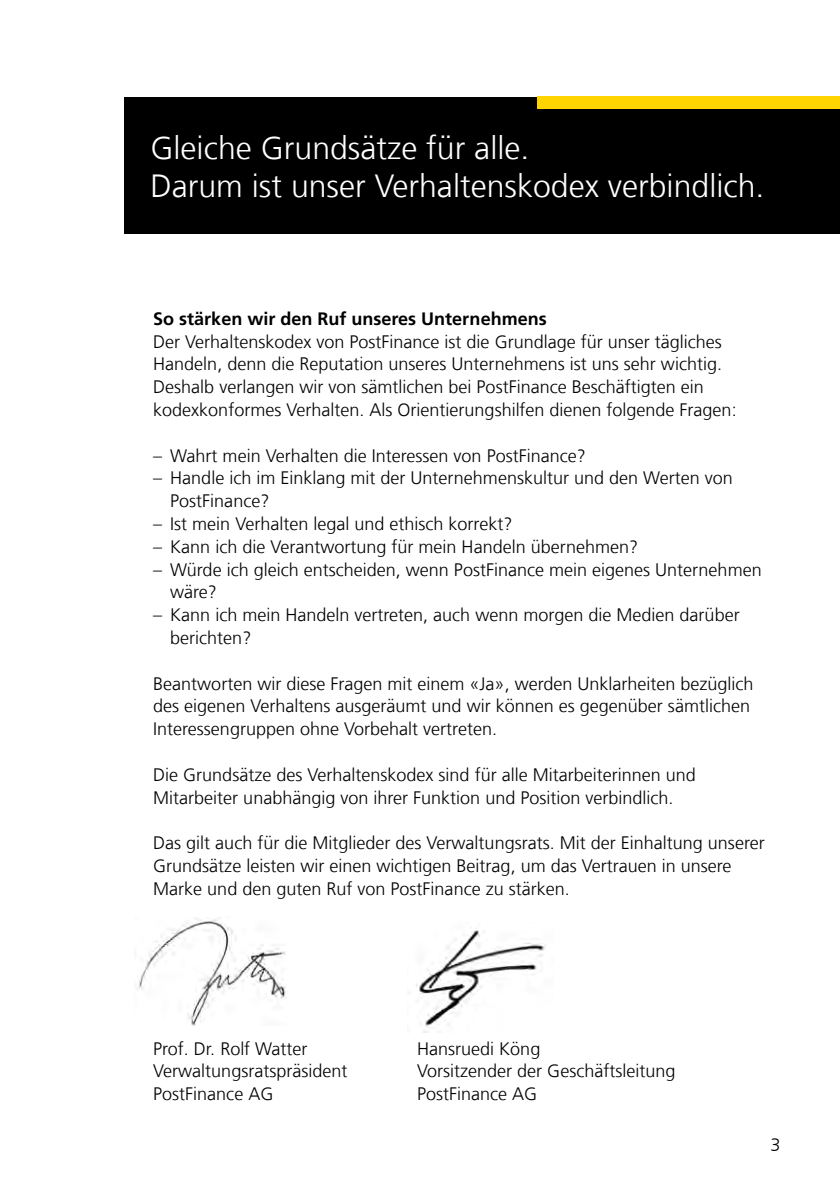
<style>
.page{position:relative;width:840px;height:1191px;background:#fff}
.page>*{position:absolute;margin:0;border:0;box-sizing:border-box;transform-origin:0 0}
.t1{font:300 32px/38px "Frutiger LT Com";color:#fff}
.t2{font:300 18px/22.8px "Frutiger LT Com";color:#000}
.t3{font:700 18px "Frutiger LT Com";color:#000}
</style>
<div class="page">
<div style="left:125px;top:97px;width:714px;height:137px;background:#000"></div>
<div style="left:537px;top:97px;width:302px;height:12px;background:#ffd400"></div>
<img style="left:416px;top:928px;width:130px;height:104px">
<img style="left:137px;top:918px;width:149px;height:107px">
<h2 class="t1" style="left:150px;top:129px;width:615px">Gleiche Grundsätze für alle.<br>Darum ist unser Verhaltenskodex verbindlich.</h2>
<h3 class="t3" style="left:153px;top:308px;width:395px">So stärken wir den Ruf unseres Unternehmens</h3>
<p class="t2" style="left:153px;top:330px;width:584px">Der Verhaltenskodex von PostFinance ist die Grundlage für unser tägliches Handeln, denn die Reputation unseres Unternehmens ist uns sehr wichtig.<br>Deshalb verlangen wir von sämtlichen bei PostFinance Beschäftigten ein kodexkonformes Verhalten. Als Orientierungshilfen dienen folgende Fragen:</p>
<p class="t2" style="left:153px;top:444px;width:434px">– Wahrt mein Verhalten die Interessen von PostFinance?</p>
<p class="t2" style="left:170px;top:467px;width:564px;text-indent:-17px">– Handle ich im Einklang mit der Unternehmenskultur und den Werten von<br>PostFinance?</p>
<p class="t2" style="left:153px;top:512px;width:360px">– Ist mein Verhalten legal und ethisch korrekt?</p>
<p class="t2" style="left:153px;top:535px;width:486px">– Kann ich die Verantwortung für mein Handeln übernehmen?</p>
<p class="t2" style="left:170px;top:558px;width:592px;text-indent:-17px">– Würde ich gleich entscheiden, wenn PostFinance mein eigenes Unternehmen wäre?</p>
<p class="t2" style="left:170px;top:604px;width:570px;text-indent:-17px">– Kann ich mein Handeln vertreten, auch wenn morgen die Medien darüber berichten?</p>
<p class="t2" style="left:153px;top:672px;width:601px">Beantworten wir diese Fragen mit einem «Ja», werden Unklarheiten bezüglich des eigenen Verhaltens ausgeräumt und wir können es gegenüber sämtlichen<br>Interessengruppen ohne Vorbehalt vertreten.</p>
<p class="t2" style="left:153px;top:763px;width:544px">Die Grundsätze des Verhaltenskodex sind für alle Mitarbeiterinnen und<br>Mitarbeiter unabhängig von ihrer Funktion und Position verbindlich.</p>
<p class="t2" style="left:153px;top:832px;width:612px">Das gilt auch für die Mitglieder des Verwaltungsrats. Mit der Einhaltung unserer<br>Grundsätze leisten wir einen wichtigen Beitrag, um das Vertrauen in unsere<br>Marke und den guten Ruf von PostFinance zu stärken.</p>
<p class="t2" style="left:153px;top:1037px;width:196px">Prof. Dr. Rolf Watter<br>Verwaltungsratspräsident<br>PostFinance AG</p>
<p class="t2" style="left:417px;top:1037px;width:260px">Hansruedi Köng<br>Vorsitzender der Geschäftsleitung<br>PostFinance AG</p>
<p class="t2" style="left:770px;top:1133px;width:12px">3</p>
</div>
